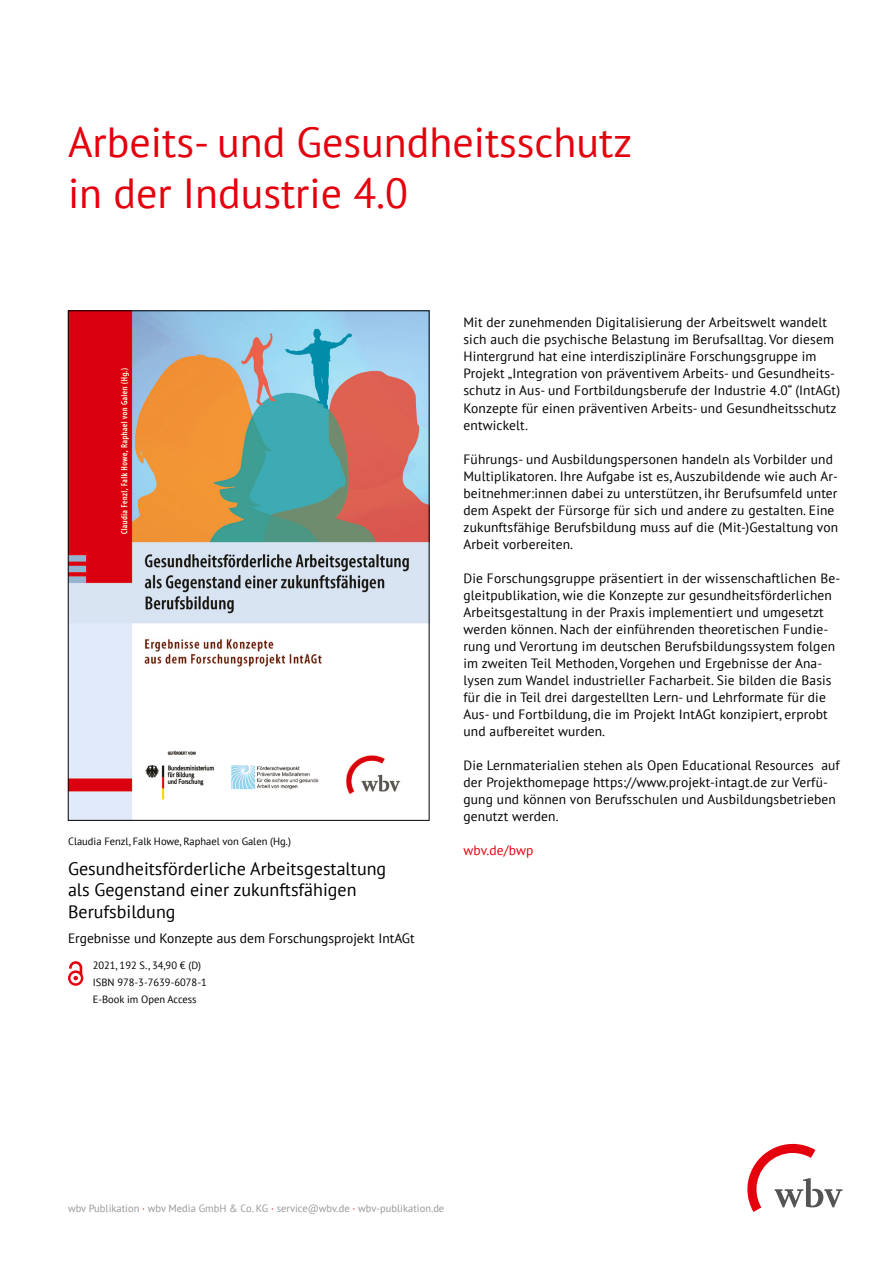
<style>
.page{position:relative;width:893px;height:1263px;background:#fff}
.page>*{position:absolute;margin:0;border:0;box-sizing:border-box;transform-origin:0 0}
.t1{font:42px/51px "PT Sans";color:#e5000e}
.t2{font:18px/21.3px "PT Sans";color:#000}
.t3{font:13.5px/17px "PT Sans";letter-spacing:.01em;color:#000}
.t4{font:13.5px "PT Sans";letter-spacing:.01em;color:#e5000e}
.t5{font:10.5px/17px "PT Sans";color:#000}
.t6{font:10.5px "PT Sans";color:#989898}
.s1{color:#e5000e}
</style>
<div class="page">
<img style="left:70px;top:313px;width:357px;height:505px">
<svg style="left:68px;top:961px;width:15px;height:25px"></svg>
<svg style="left:747px;top:1144px;width:95px;height:68px"></svg>
<h1 class="t1" style="left:68px;top:116px;width:566px">Arbeits- und Gesundheitsschutz in der Industrie 4.0</h1>
<p class="t5" style="left:68px;top:833px;width:225px">Claudia Fenzl, Falk Howe, Raphael von Galen (Hg.)</p>
<h2 class="t2" style="left:68px;top:858px;width:320px">Gesundheitsförderliche Arbeitsgestaltung als Gegenstand einer zukunftsfähigen<br>Berufsbildung</h2>
<p class="t3" style="left:68px;top:930px;width:348px">Ergebnisse und Konzepte aus dem Forschungsprojekt IntAGt</p>
<p class="t5" style="left:93px;top:956px;width:116px">2021, 192 S., 34,90 € (D)<br>ISBN 978-3-7639-6078-1<br>E-Book im Open Access</p>
<p class="t3" style="left:463px;top:314px;width:378px">Mit der zunehmenden Digitalisierung der Arbeitswelt wandelt sich auch die psychische Belastung im Berufsalltag. Vor diesem Hintergrund hat eine interdisziplinäre Forschungsgruppe im Projekt „Integration von präventivem Arbeits- und Gesundheits&shy;schutz in Aus- und Fortbildungsberufe der Industrie 4.0“ (IntAGt)<br>Konzepte für einen präventiven Arbeits- und Gesundheitsschutz entwickelt.</p>
<p class="t3" style="left:463px;top:450px;width:376px">Führungs- und Ausbildungspersonen handeln als Vorbilder und Multiplikatoren. Ihre Aufgabe ist es, Auszubildende wie auch Ar&shy;beitnehmer:innen dabei zu unterstützen, ihr Berufsumfeld unter dem Aspekt der Fürsorge für sich und andere zu gestalten. Eine zukunftsfähige Berufsbildung muss auf die (Mit-)Gestaltung von Arbeit vorbereiten.</p>
<p class="t3" style="left:463px;top:569px;width:378px">Die Forschungsgruppe präsentiert in der wissenschaftlichen Be&shy;gleitpublikation, wie die Konzepte zur gesundheitsförderlichen Arbeitsgestaltung in der Praxis implementiert und umgesetzt werden können. Nach der einführenden theoretischen Fundie&shy;rung und Verortung im deutschen Berufsbildungssystem folgen im zweiten Teil Methoden, Vorgehen und Ergebnisse der Ana&shy;lysen zum Wandel industrieller Facharbeit. Sie bilden die Basis für die in Teil drei dargestellten Lern- und Lehrformate für die Aus- und Fortbildung, die im Projekt IntAGt konzipiert, erprobt und aufbereitet wurden.</p>
<p class="t3" style="left:463px;top:756px;width:378px">Die Lernmaterialien stehen als Open Educational Resources auf der Projekthomepage https://www.projekt-intagt.de zur Verfü&shy;gung und können von Berufsschulen und Ausbildungsbetrieben genutzt werden.</p>
<p class="t4" style="left:463px;top:841px;width:71px">wbv.de/bwp</p>
<p class="t6" style="left:68px;top:1201px;width:378px">wbv Publikation <span class="s1">·</span> wbv Media GmbH &amp; Co. KG <span class="s1">·</span> service@wbv.de <span class="s1">·</span> wbv-publikation.de</p>
</div>
